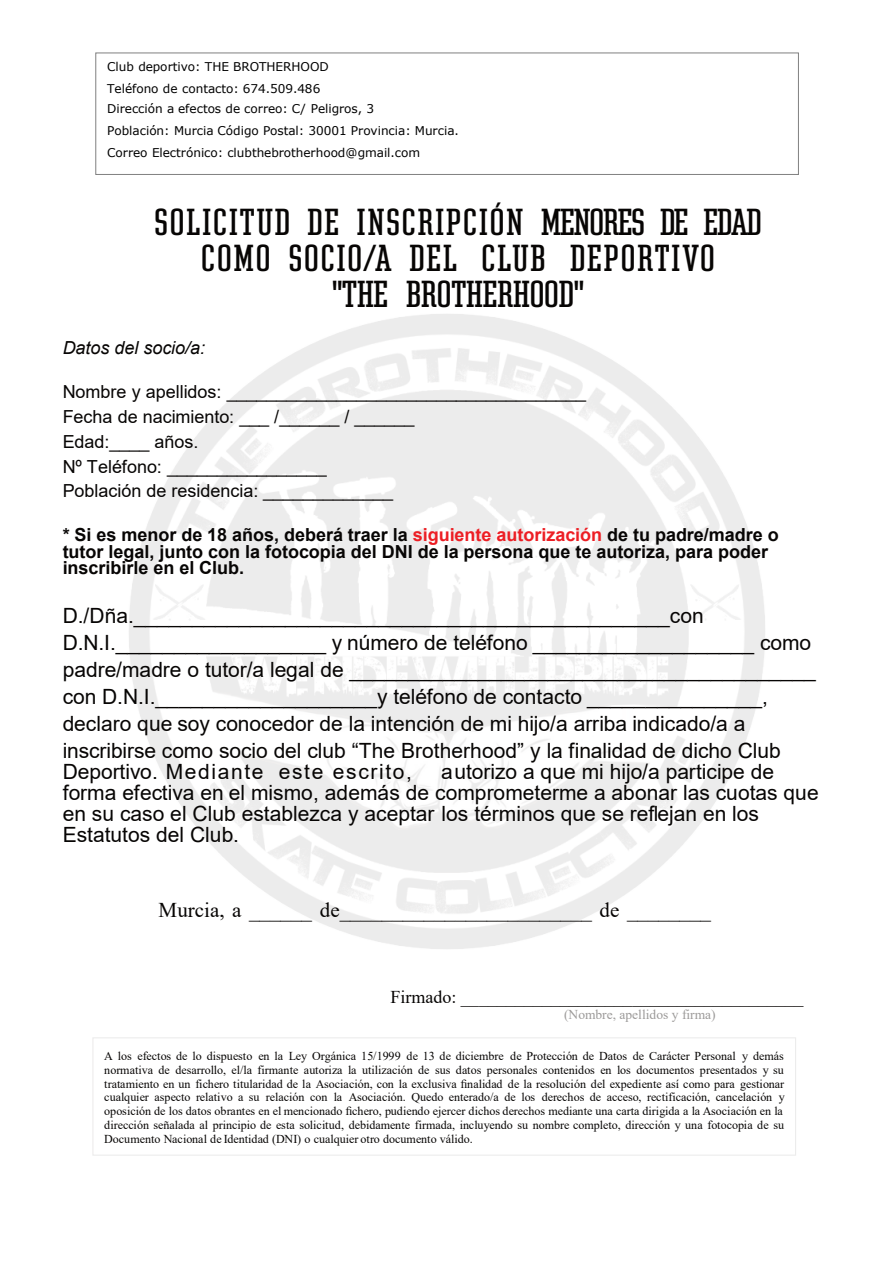
<style>
.page{position:relative;width:894px;height:1263px;background:#fff}
.page>*{position:absolute;margin:0;border:0;box-sizing:border-box;transform-origin:0 0}
.t1{font:36px/36px "Constructa";letter-spacing:.05em;color:#070504;text-align:center}
.t2{font:21px/27px "Arial";color:#070504}
.t3{font:21px "Times New Roman";color:#070504}
.t4{font:21px "Arial";letter-spacing:.075em;color:#070504}
.t5{font:18px/24.9px "Arial";color:#070504}
.t6{font:700 18px/16.5px "Arial";color:#070504}
.t7{font:18px "Times New Roman";color:#070504}
.t8{font:italic 18px "Arial";color:#070504}
.t9{font:13.5px "Times New Roman";color:#9c9a99}
.t10{font:12px/13.8px "Times New Roman";color:#070504}
.t11{font:12px/21.9px "Verdana";letter-spacing:-.005em;color:#000}
.s1{color:#ed1e24}
</style>
<div class="page">
<div style="left:0;top:0;width:893px;height:1263px;background:#fff;opacity:.93"></div>
<div style="left:96px;top:53px;width:702px;height:122px;background:#fff;border:1px solid #808080"></div>
<p class="t11" style="left:107px;top:57px;width:223px">Club deportivo: THE BROTHERHOOD<br>Teléfono de contacto: 674.509.486</p>
<p class="t11" style="left:107px;top:99px;width:353px">Dirección a efectos de correo: C/ Peligros, 3<br>Población: Murcia Código Postal: 30001 Provincia: Murcia.<br>Correo Electrónico: clubthebrotherhood@gmail.com</p>
<h1 class="t1" style="left:154px;top:207px;width:608px">SOLICITUD DE INSCRIPCIÓN MENORES DE EDAD<br>COMO SOCIO/A DEL CLUB DEPORTIVO<br>"THE BROTHERHOOD"</h1>
<h3 class="t8" style="left:63px;top:341px;width:144px">Datos del socio/a:</h3>
<h3 class="t5" style="left:63px;top:381px;width:525px">Nombre y apellidos: ____________________________________ Fecha de nacimiento: ___ /______ / ______<br>Edad:____ años.<br>Nº Teléfono: ________________<br>Población de residencia: _____________</h3>
<h3 class="t6" style="left:63px;top:528px;width:717px">* Si es menor de 18 años, deberá traer la <span class="s1">siguiente autorización</span> de tu padre/madre o tutor legal, junto con la fotocopia del DNI de la persona que te autoriza, para poder inscribirle en el Club.</h3>
<p class="t2" style="left:63px;top:604px;width:754px">D./Dña.______________________________________________con D.N.I.__________________ y número de teléfono ___________________ como padre/madre o tutor/a legal de ________________________________________ con D.N.I.___________________y teléfono de contacto _______________, declaro que soy conocedor de la intención de mi hijo/a arriba indicado/a a inscribirse como socio del club “The Brotherhood” y la finalidad de dicho Club</p>
<h2 class="t4" style="left:63px;top:763px;width:351px">Deportivo. Mediante este escrito,</h2>
<h2 class="t2" style="left:63px;top:763px;width:757px;line-height:21px;text-indent:378px">autorizo a que mi hijo/a participe de forma efectiva en el mismo, además de comprometerme a abonar las cuotas que en su caso el Club establezca y aceptar los términos que se reflejan en los Estatutos del Club.</h2>
<h2 class="t3" style="left:159px;top:902px;width:553px">Murcia, a ______ de________________________ de ________</h2>
<h3 class="t7" style="left:390px;top:990px;width:414px">Firmado: ______________________________________</h3>
<p class="t9" style="left:564px;top:1010px;width:153px">(Nombre, apellidos y firma)</p>
<p class="t10" style="left:104px;top:1050px;width:681px">A los efectos de lo dispuesto en la Ley Orgánica 15/1999 de 13 de diciembre de Protección de Datos de Carácter Personal y demás normativa de desarrollo, el/la firmante autoriza la utilización de sus datos personales contenidos en los documentos presentados y su tratamiento en un fichero titularidad de la Asociación, con la exclusiva finalidad de la resolución del expediente así como para gestionar cualquier aspecto relativo a su relación con la Asociación. Quedo enterado/a de los derechos de acceso, rectificación, cancelación y oposición de los datos obrantes en el mencionado fichero, pudiendo ejercer dichos derechos mediante una carta dirigida a la Asociación en la dirección señalada al principio de esta solicitud, debidamente firmada, incluyendo su nombre completo, dirección y una fotocopia de su Documento Nacional de Identidad (DNI) o cualquier otro documento válido.</p>
</div>
